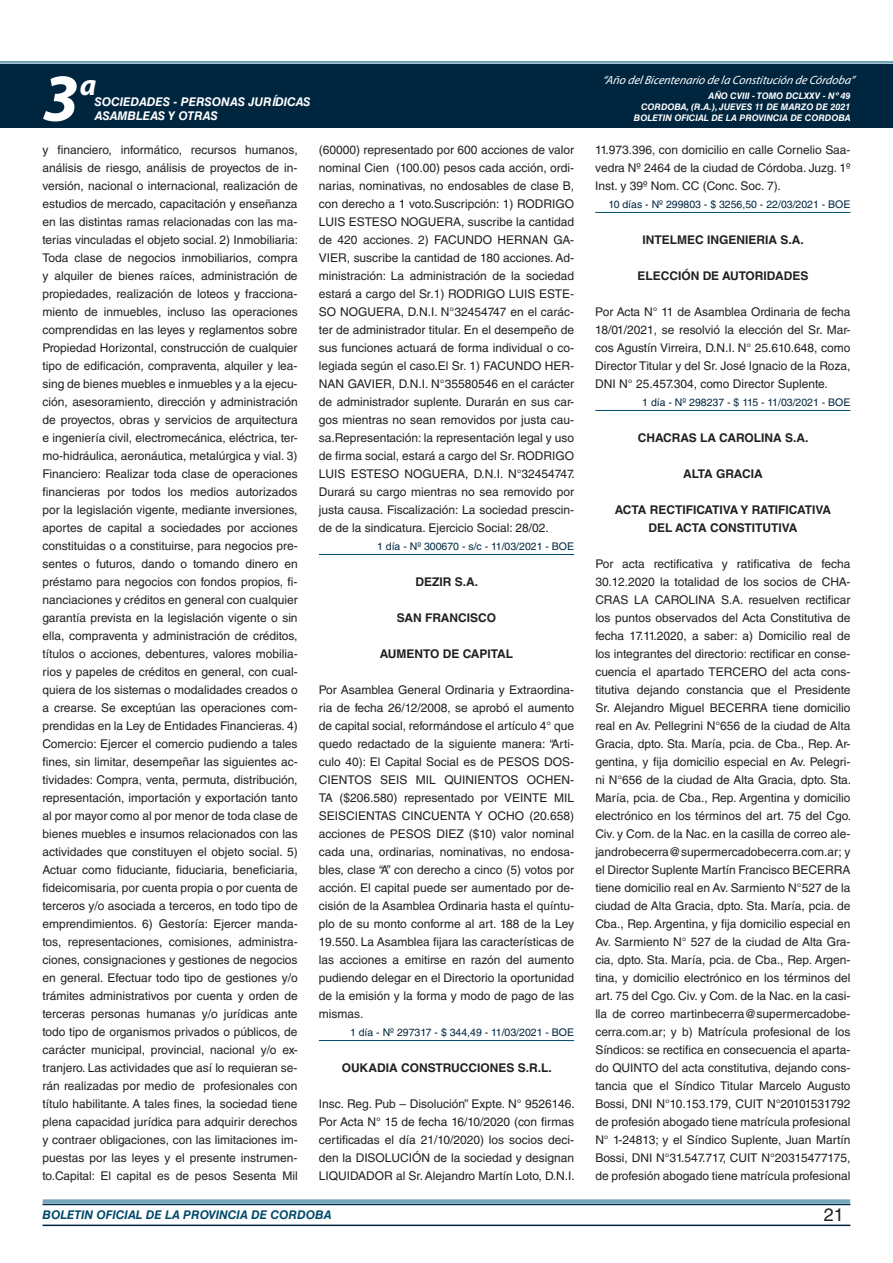
<style>
.page{position:relative;width:893px;height:1263px;background:#fff}
.page>*{position:absolute;margin:0;border:0;box-sizing:border-box;transform-origin:0 0}
.t1{font:italic 700 67.5px "Myriad Pro";color:#fff}
.t2{font:italic 700 30px "Myriad Pro";color:#fff}
.t3{font:18px "Helvetica LT Std";color:#231f20}
.t4{font:12px/18px "Helvetica LT Std";color:#231f20;text-align:justify}
.t5{font:700 12px "Helvetica LT Std";color:#231f20}
.t6{font:italic 12px "Myriad Pro";color:#fff}
.t7{font:italic 700 12px "Helvetica LT Std";color:#fff}
.t8{font:italic 700 12px "Helvetica LT Std";color:#004b6c}
.t9{font:10.5px "Helvetica LT Std";color:#00263f}
.t10{font:italic 700 9px/10.8px "Helvetica LT Std";color:#fff;text-align:right}
</style>
<div class="page">
<div style="left:0;top:61px;width:893px;height:6px;background:#fff;opacity:.75"></div>
<div style="left:0;top:64px;width:893px;height:64px;background:#00263f"></div>
<hr style="left:43px;top:1224px;width:807px;height:2px;background:#00263f">
<div style="left:42px;top:1198px;width:809px;height:8px;background:#fff;opacity:.75"></div>
<hr style="left:319px;top:554px;width:255px;height:1px;background:#004b6c">
<hr style="left:319px;top:1040px;width:255px;height:1px;background:#004b6c">
<hr style="left:595px;top:212px;width:255px;height:1px;background:#004b6c">
<hr style="left:595px;top:410px;width:255px;height:1px;background:#004b6c">
<h1 class="t1" style="left:43px;top:54px;width:38px">3</h1>
<h2 class="t2" style="left:80px;top:66px;width:18px">a</h2>
<p class="t7" style="left:95px;top:94px;width:217px">SOCIEDADES - PERSONAS JURÍDICAS</p>
<p class="t7" style="left:95px;top:109px;width:125px">ASAMBLEAS Y OTRAS</p>
<p class="t4" style="left:43px;top:141px;width:257px">y financiero, informático, recursos humanos, análisis de riesgo, análisis de proyectos de in&shy;versión, nacional o internacional, realización de estudios de mercado, capacitación y enseñanza en las distintas ramas relacionadas con las ma&shy;terias vinculadas el objeto social. 2) Inmobiliaria:<br>Toda clase de negocios inmobiliarios, compra y alquiler de bienes raíces, administración de propiedades, realización de loteos y fracciona&shy;miento de inmuebles, incluso las operaciones comprendidas en las leyes y reglamentos sobre Propiedad Horizontal, construcción de cualquier tipo de edificación, compraventa, alquiler y lea&shy;sing de bienes muebles e inmuebles y a la ejecu&shy;ción, asesoramiento, dirección y administración de proyectos, obras y servicios de arquitectura e ingeniería civil, electromecánica, eléctrica, ter&shy;mo-hidráulica, aeronáutica, metalúrgica y vial. 3)<br>Financiero: Realizar toda clase de operaciones financieras por todos los medios autorizados por la legislación vigente, mediante inversiones, aportes de capital a sociedades por acciones constituidas o a constituirse, para negocios pre&shy;sentes o futuros, dando o tomando dinero en préstamo para negocios con fondos propios, fi&shy;nanciaciones y créditos en general con cualquier garantía prevista en la legislación vigente o sin ella, compraventa y administración de créditos, títulos o acciones, debentures, valores mobilia&shy;rios y papeles de créditos en general, con cual&shy;quiera de los sistemas o modalidades creados o a crearse. Se exceptúan las operaciones com&shy;prendidas en la Ley de Entidades Financieras. 4)<br>Comercio: Ejercer el comercio pudiendo a tales fines, sin limitar, desempeñar las siguientes ac&shy;tividades: Compra, venta, permuta, distribución, representación, importación y exportación tanto al por mayor como al por menor de toda clase de bienes muebles e insumos relacionados con las actividades que constituyen el objeto social. 5)<br>Actuar como fiduciante, fiduciaria, beneficiaria, fideicomisaria, por cuenta propia o por cuenta de terceros y/o asociada a terceros, en todo tipo de emprendimientos. 6) Gestoría: Ejercer manda&shy;tos, representaciones, comisiones, administra&shy;ciones, consignaciones y gestiones de negocios en general. Efectuar todo tipo de gestiones y/o trámites administrativos por cuenta y orden de terceras personas humanas y/o jurídicas ante todo tipo de organismos privados o públicos, de carácter municipal, provincial, nacional y/o ex&shy;tranjero. Las actividades que así lo requieran se&shy;rán realizadas por medio de profesionales con título habilitante. A tales fines, la sociedad tiene plena capacidad jurídica para adquirir derechos y contraer obligaciones, con las limitaciones im&shy;puestas por las leyes y el presente instrumen&shy;to.Capital: El capital es de pesos Sesenta Mil</p>
<p class="t4" style="left:319px;top:141px;width:257px">(60000) representado por 600 acciones de valor nominal Cien (100.00) pesos cada acción, ordi&shy;narias, nominativas, no endosables de clase B, con derecho a 1 voto.Suscripción: 1) RODRIGO LUIS ESTESO NOGUERA, suscribe la cantidad de 420 acciones. 2) FACUNDO HERNAN GA-VIER, suscribe la cantidad de 180 acciones. Ad&shy;ministración: La administración de la sociedad estará a cargo del Sr.1) RODRIGO LUIS ESTE-SO NOGUERA, D.N.I. N°32454747 en el carác&shy;ter de administrador titular. En el desempeño de sus funciones actuará de forma individual o co&shy;legiada según el caso.El Sr. 1) FACUNDO HER-NAN GAVIER, D.N.I. N°35580546 en el carácter de administrador suplente. Durarán en sus car&shy;gos mientras no sean removidos por justa cau&shy;sa.Representación: la representación legal y uso de firma social, estará a cargo del Sr. RODRIGO LUIS ESTESO NOGUERA, D.N.I. N°32454747.<br>Durará su cargo mientras no sea removido por justa causa. Fiscalización: La sociedad prescin&shy;de de la sindicatura. Ejercicio Social: 28/02.</p>
<p class="t9" style="left:377px;top:540px;width:198px">1 día - Nº 300670 - s/c - 11/03/2021 - BOE</p>
<p class="t5" style="left:415px;top:574px;width:64px">DEZIR S.A.</p>
<p class="t5" style="left:397px;top:610px;width:101px">SAN FRANCISCO</p>
<p class="t5" style="left:380px;top:646px;width:18px">AUMENTO</p>
<p class="t5" style="left:443px;top:646px;width:29px">DE CAPITAL</p>
<p class="t4" style="left:319px;top:681px;width:257px">Por Asamblea General Ordinaria y Extraordina&shy;ria de fecha 26/12/2008, se aprobó el aumento de capital social, reformándose el artículo 4° que quedo redactado de la siguiente manera: “Arti&shy;culo 40): El Capital Social es de PESOS DOS-CIENTOS SEIS MIL QUINIENTOS OCHEN-TA ($206.580) representado por VEINTE MIL SEISCIENTAS CINCUENTA Y OCHO (20.658) acciones de PESOS DIEZ ($10) valor nominal cada una, ordinarias, nominativas, no endosa&shy;bles, clase “A” con derecho a cinco (5) votos por acción. El capital puede ser aumentado por de&shy;cisión de la Asamblea Ordinaria hasta el quíntu&shy;plo de su monto conforme al art. 188 de la Ley 19.550. La Asamblea fijara las características de las acciones a emitirse en razón del aumento pudiendo delegar en el Directorio la oportunidad de la emisión y la forma y modo de pago de las mismas.</p>
<p class="t9" style="left:350px;top:1026px;width:226px">1 día - Nº 297317 - $ 344,49 - 11/03/2021 - BOE</p>
<p class="t5" style="left:342px;top:1060px;width:212px">OUKADIA CONSTRUCCIONES S.R.L.</p>
<p class="t4" style="left:319px;top:1095px;width:257px">Insc. Reg. Pub – Disolución” Expte. N° 9526146.<br>Por Acta N° 15 de fecha 16/10/2020 (con firmas certificadas el día 21/10/2020) los socios deci&shy;den la DISOLUCIÓN de la sociedad y designan LIQUIDADOR al Sr. Alejandro Martín Loto, D.N.I.</p>
<p class="t6" style="left:603px;top:72px;width:254px">“Año delBicentenario de la Constitución de Córdoba”</p>
<p class="t10" style="left:634px;top:91px;width:218px">AÑO CVIII - TOMO DCLXXV - Nº 49<br>CORDOBA, (R.A.), JUEVES 11 DE MARZO DE 2021<br>BOLETIN OFICIAL DE LA PROVINCIA DE CORDOBA</p>
<p class="t4" style="left:595px;top:141px;width:257px">11.973.396, con domicilio en calle Cornelio Saa&shy;vedra Nº 2464 de la ciudad de Córdoba. Juzg. 1º Inst. y 39º Nom. CC (Conc. Soc. 7).</p>
<p class="t9" style="left:608px;top:198px;width:243px">10 días - Nº 299803 - $ 3256,50 - 22/03/2021 - BOE</p>
<p class="t5" style="left:643px;top:232px;width:163px">INTELMEC INGENIERIA S.A.</p>
<p class="t5" style="left:637px;top:268px;width:172px">ELECCIÓN DE AUTORIDADES</p>
<p class="t4" style="left:595px;top:303px;width:257px">Por Acta N° 11 de Asamblea Ordinaria de fecha 18/01/2021, se resolvió la elección del Sr. Mar&shy;cos Agustín Virreira, D.N.I. N° 25.610.648, como Director Titular y del Sr. José Ignacio de la Roza, DNI N° 25.457.304, como Director Suplente.</p>
<p class="t9" style="left:642px;top:396px;width:210px">1 día - Nº 298237 - $ 115 - 11/03/2021 - BOE</p>
<p class="t5" style="left:638px;top:430px;width:172px">CHACRAS LA CAROLINA S.A.</p>
<p class="t5" style="left:683px;top:466px;width:81px">ALTA GRACIA</p>
<p class="t5" style="left:615px;top:502px;width:17px">ACTA</p>
<p class="t5" style="left:650px;top:502px;width:17px">RECTIFICATIVA</p>
<p class="t5" style="left:740px;top:502px;width:28px">Y RATIFICATIVA</p>
<p class="t5" style="left:648px;top:520px;width:9px">DEL</p>
<p class="t5" style="left:675px;top:520px;width:17px">ACTA</p>
<p class="t5" style="left:710px;top:520px;width:17px">CONSTITUTIVA</p>
<p class="t4" style="left:595px;top:555px;width:257px">Por acta rectificativa y ratificativa de fecha 30.12.2020 la totalidad de los socios de CHA-CRAS LA CAROLINA S.A. resuelven rectificar los puntos observados del Acta Constitutiva de fecha 17.11.2020, a saber: a) Domicilio real de los integrantes del directorio: rectificar en conse&shy;cuencia el apartado TERCERO del acta cons&shy;titutiva dejando constancia que el Presidente Sr. Alejandro Miguel BECERRA tiene domicilio real en Av. Pellegrini N°656 de la ciudad de Alta Gracia, dpto. Sta. María, pcia. de Cba., Rep. Ar&shy;gentina, y fija domicilio especial en Av. Pelegri&shy;ni N°656 de la ciudad de Alta Gracia, dpto. Sta.<br>María, pcia. de Cba., Rep. Argentina y domicilio electrónico en los términos del art. 75 del Cgo.<br>Civ. y Com. de la Nac. en la casilla de correo ale&shy;jandrobecerra@supermercadobecerra.com.ar; y el Director Suplente Martín Francisco BECERRA tiene domicilio real en Av. Sarmiento N°527 de la ciudad de Alta Gracia, dpto. Sta. María, pcia. de Cba., Rep. Argentina, y fija domicilio especial en Av. Sarmiento N° 527 de la ciudad de Alta Gra&shy;cia, dpto. Sta. María, pcia. de Cba., Rep. Argen&shy;tina, y domicilio electrónico en los términos del art. 75 del Cgo. Civ. y Com. de la Nac. en la casi&shy;lla de correo martinbecerra@supermercadobe&shy;cerra.com.ar; y b) Matrícula profesional de los Síndicos: se rectifica en consecuencia el aparta&shy;do QUINTO del acta constitutiva, dejando cons&shy;tancia que el Síndico Titular Marcelo Augusto Bossi, DNI N°10.153.179, CUIT N°20101531792 de profesión abogado tiene matrícula profesional N° 1-24813; y el Síndico Suplente, Juan Martín Bossi, DNI N°31.547.717, CUIT N°20315477175, de profesión abogado tiene matrícula profesional</p>
<p class="t8" style="left:43px;top:1208px;width:290px">BOLETIN OFICIAL DE LA PROVINCIA DE CORDOBA</p>
<h3 class="t3" style="left:824px;top:1204px;width:22px">21</h3>
</div>
